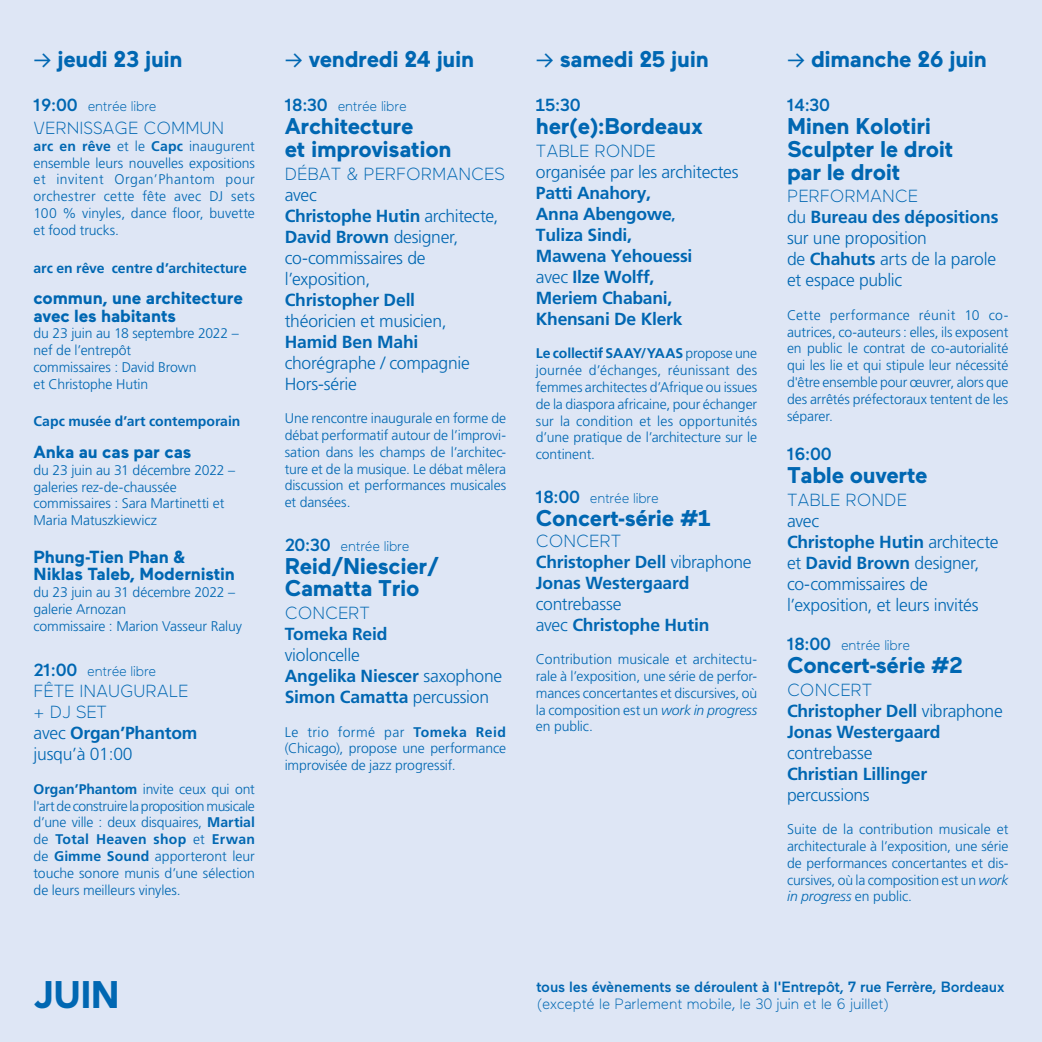
<style>
.page{position:relative;width:1042px;height:1042px;background:#dee6f5}
.page>*{position:absolute;margin:0;border:0;box-sizing:border-box;transform-origin:0 0}
.t1{font:700 38.5px "Maax";color:#0067b2}
.t2{font:700 22.75px/22.8px "Maax";letter-spacing:-.015em;color:#0067b2}
.t3{font:300 17.5px/21px "Frutiger LT Std";letter-spacing:-.015em;color:#0067b2}
.t4{font:700 17.5px/21px "Frutiger LT Std";letter-spacing:-.015em;color:#0067b2}
.t5{font:300 17.5px/21px "Maax";color:#0067b2}
.t6{font:700 17.5px/17.5px "Maax";letter-spacing:-.01em;color:#0067b2}
.t7{font:500 17.5px "Maax";color:#0067b2}
.t8{font:500 14.88px "Maax";letter-spacing:-.01em;color:#0067b2}
.t9{font:300 14.88px "Maax";color:#0067b2}
.t10{font:300 14px/16.8px "Frutiger LT Std";letter-spacing:-.01em;color:#0067b2;text-align:justify}
.t11{font:300 14px "Maax";letter-spacing:-.015em;color:#0067b2}
.t12{font:700 14px "Frutiger LT Std";color:#0067b2}
.s1{font-weight:400}
.s2{font-weight:500;font-size:17.5px}
.s3{font-weight:700}
.s4{font-size:14px}
.s5{font-weight:300}
.s6{font-style:italic}
</style>
<div class="page">
<h2 class="t2" style="left:34px;top:46px;width:151px"><span class="s1">→</span> jeudi 23 juin</h2>
<p class="t11" style="left:34px;top:97px;width:125px"><span class="s2">19:00</span> entrée libre</p>
<p class="t5" style="left:34px;top:116px;width:192px">VERNISSAGE COMMUN</p>
<p class="t10" style="left:34px;top:138px;width:223px"><span class="s3">arc en rêve</span> et le <span class="s3">Capc</span> inaugurent ensemble leurs nouvelles expositions et invitent Organ’Phantom pour orchestrer cette fête avec DJ sets 100 % vinyles, dance floor, buvette et food trucks.</p>
<p class="t12" style="left:34px;top:259px;width:215px">arc en rêve centre d’architecture</p>
<p class="t6" style="left:34px;top:288px;width:211px">commun, une architecture avec les habitants</p>
<p class="t10" style="left:34px;top:325px;width:207px;text-align:left">du 23 juin au 18 septembre 2022 – nef de l’entrepôt<br>commissaires : David Brown<br>et Christophe Hutin</p>
<p class="t12" style="left:34px;top:413px;width:208px">Capc musée d’art contemporain</p>
<p class="t6" style="left:34px;top:441px;width:159px">Anka au cas par cas</p>
<p class="t10" style="left:34px;top:462px;width:203px;text-align:left">du 23 juin au 31 décembre 2022 – galeries rez-de-chaussée commissaires : Sara Martinetti et<br>Maria Matuszkiewicz</p>
<p class="t6" style="left:34px;top:546px;width:203px">Phung-Tien Phan &amp;<br>Niklas Taleb, Modernistin</p>
<p class="t10" style="left:34px;top:584px;width:210px;text-align:left">du 23 juin au 31 décembre 2022 – galerie Arnozan<br>commissaire : Marion Vasseur Raluy</p>
<p class="t11" style="left:34px;top:662px;width:124px"><span class="s2">21:00</span> entrée libre</p>
<p class="t5" style="left:34px;top:680px;width:156px">FÊTE INAUGURALE + DJ SET</p>
<p class="t3" style="left:34px;top:723px;width:165px">avec <span class="s3">Organ’Phantom </span>jusqu’à 01:00</p>
<p class="t10" style="left:34px;top:781px;width:223px"><span class="s3">Organ’Phantom</span> invite ceux qui ont l'art de construire la proposition musicale d’une ville : deux disquaires, <span class="s3">Martial </span>de <span class="s3">Total Heaven shop</span> et <span class="s3">Erwan </span>de <span class="s3">Gimme Sound</span> apporteront leur touche sonore munis d’une sélection de leurs meilleurs vinyles.</p>
<h2 class="t2" style="left:285px;top:46px;width:191px"><span class="s1">→</span> vendredi 24 juin</h2>
<p class="t11" style="left:285px;top:97px;width:124px"><span class="s2">18:30</span> entrée libre</p>
<h2 class="t2" style="left:285px;top:113px;width:168px">Architecture<br>et improvisation</h2>
<p class="t5" style="left:285px;top:162px;width:221px">DÉBAT &amp; PERFORMANCES</p>
<p class="t3" style="left:285px;top:184px;width:215px">avec<br><span class="s3">Christophe Hutin</span> architecte,<br><span class="s3">David Brown</span> designer, co-commissaires de l’exposition,</p>
<p class="t4" style="left:285px;top:289px;width:132px">Christopher Dell</p>
<p class="t3" style="left:285px;top:310px;width:163px">théoricien et musicien,</p>
<p class="t4" style="left:285px;top:331px;width:135px">Hamid Ben Mahi</p>
<p class="t3" style="left:285px;top:352px;width:187px">chorégraphe / compagnie<br>Hors-série</p>
<p class="t10" style="left:285px;top:410px;width:223px">Une rencontre inaugurale en forme de débat performatif autour de l’improvi&shy;sation dans les champs de l’architec&shy;ture et de la musique. Le débat mêlera discussion et performances musicales et dansées.</p>
<p class="t11" style="left:285px;top:536px;width:126px"><span class="s2">20:30</span> entrée libre</p>
<h2 class="t2" style="left:285px;top:552px;width:156px">Reid/Niescier/<br>Camatta Trio</h2>
<p class="t5" style="left:285px;top:601px;width:87px">CONCERT</p>
<p class="t4" style="left:285px;top:623px;width:104px">Tomeka Reid</p>
<p class="t3" style="left:285px;top:645px;width:219px">violoncelle<br><span class="s3">Angelika Niescer</span> saxophone<br><span class="s3">Simon Camatta</span> percussion</p>
<p class="t10" style="left:285px;top:723px;width:223px">Le trio formé par <span class="s3">Tomeka Reid </span>(Chicago), propose une performance improvisée de jazz progressif.</p>
<h2 class="t2" style="left:536px;top:46px;width:174px"><span class="s1">→</span> samedi 25 juin</h2>
<p class="t7" style="left:536px;top:93px;width:46px">15:30</p>
<h2 class="t2" style="left:536px;top:113px;width:169px">her(e):Bordeaux</h2>
<p class="t5" style="left:536px;top:139px;width:121px">TABLE RONDE</p>
<p class="t3" style="left:536px;top:161px;width:204px">organisée par les architectes</p>
<p class="t4" style="left:536px;top:182px;width:158px">Patti Anahory,<br>Anna Abengowe<span class="s4">,<br></span>Tuliza Sindi,<br>Mawena Yehouessi <span class="s5">avec</span> Ilze Wolff,<br>Meriem Chabani,<br>Khensani De Klerk</p>
<p class="t10" style="left:536px;top:345px;width:223px"><span class="s3">Le collectif SAAY/YAAS</span> propose une journée d’échanges, réunissant des femmes architectes d’Afrique ou issues de la diaspora africaine, pour échanger sur la condition et les opportunités d’une pratique de l’architecture sur le continent.</p>
<p class="t11" style="left:536px;top:488px;width:125px"><span class="s2">18:00</span> entrée libre</p>
<h2 class="t2" style="left:536px;top:504px;width:177px">Concert-série #1</h2>
<p class="t5" style="left:536px;top:529px;width:87px">CONCERT</p>
<p class="t4" style="left:536px;top:551px;width:217px">Christopher Dell <span class="s5">vibraphone<br></span>Jonas Westergaard</p>
<p class="t3" style="left:536px;top:593px;width:175px">contrebasse<br>avec <span class="s3">Christophe Hutin</span></p>
<p class="t10" style="left:536px;top:651px;width:223px">Contribution musicale et architectu&shy;rale à l’exposition, une série de perfor&shy;mances concertantes et discursives, où la composition est un <span class="s6">work in progress </span>en public.</p>
<h2 class="t2" style="left:787px;top:46px;width:202px"><span class="s1">→</span> dimanche 26 juin</h2>
<p class="t7" style="left:787px;top:93px;width:45px">14:30</p>
<h2 class="t2" style="left:787px;top:113px;width:168px">Minen Kolotiri<br>Sculpter le droit par le droit</h2>
<p class="t5" style="left:787px;top:185px;width:132px">PERFORMANCE</p>
<p class="t3" style="left:787px;top:207px;width:213px">du <span class="s3">Bureau des dépositions </span>sur une proposition<br>de <span class="s3">Chahuts</span> arts de la parole et espace public</p>
<p class="t10" style="left:787px;top:307px;width:223px">Cette performance réunit 10 co&shy;autrices, co-auteurs : elles, ils exposent en public le contrat de co-autorialité qui les lie et qui stipule leur nécessité d'être ensemble pour œuvrer, alors que des arrêtés préfectoraux tentent de les séparer.</p>
<p class="t7" style="left:787px;top:442px;width:46px">16:00</p>
<h2 class="t2" style="left:787px;top:461px;width:142px">Table ouverte</h2>
<p class="t5" style="left:787px;top:488px;width:121px">TABLE RONDE</p>
<p class="t3" style="left:787px;top:510px;width:213px">avec<br><span class="s3">Christophe Hutin</span> architecte et <span class="s3">David Brown</span> designer, co-commissaires de l’exposition, et leurs invités</p>
<p class="t11" style="left:787px;top:636px;width:125px"><span class="s2">18:00</span> entrée libre</p>
<h2 class="t2" style="left:787px;top:651px;width:177px">Concert-série #2</h2>
<p class="t5" style="left:787px;top:678px;width:87px">CONCERT</p>
<p class="t4" style="left:787px;top:700px;width:217px">Christopher Dell <span class="s5">vibraphone<br></span>Jonas Westergaard</p>
<p class="t3" style="left:787px;top:742px;width:87px">contrebasse</p>
<p class="t4" style="left:787px;top:763px;width:142px">Christian Lillinger</p>
<p class="t3" style="left:787px;top:784px;width:84px">percussions</p>
<p class="t10" style="left:787px;top:821px;width:223px">Suite de la contribution musicale et architecturale à l’exposition, une série de performances concertantes et dis&shy;cursives, où la composition est un <span class="s6">work in progress</span> en public.</p>
<h1 class="t1" style="left:34px;top:966px;width:88px">JUIN</h1>
<p class="t8" style="left:536px;top:976px;width:469px">tous les évènements se déroulent à l'Entrepôt, 7 rue Ferrère, Bordeaux</p>
<p class="t9" style="left:536px;top:994px;width:355px">(excepté le Parlement mobile, le 30 juin et le 6 juillet)</p>
</div>
